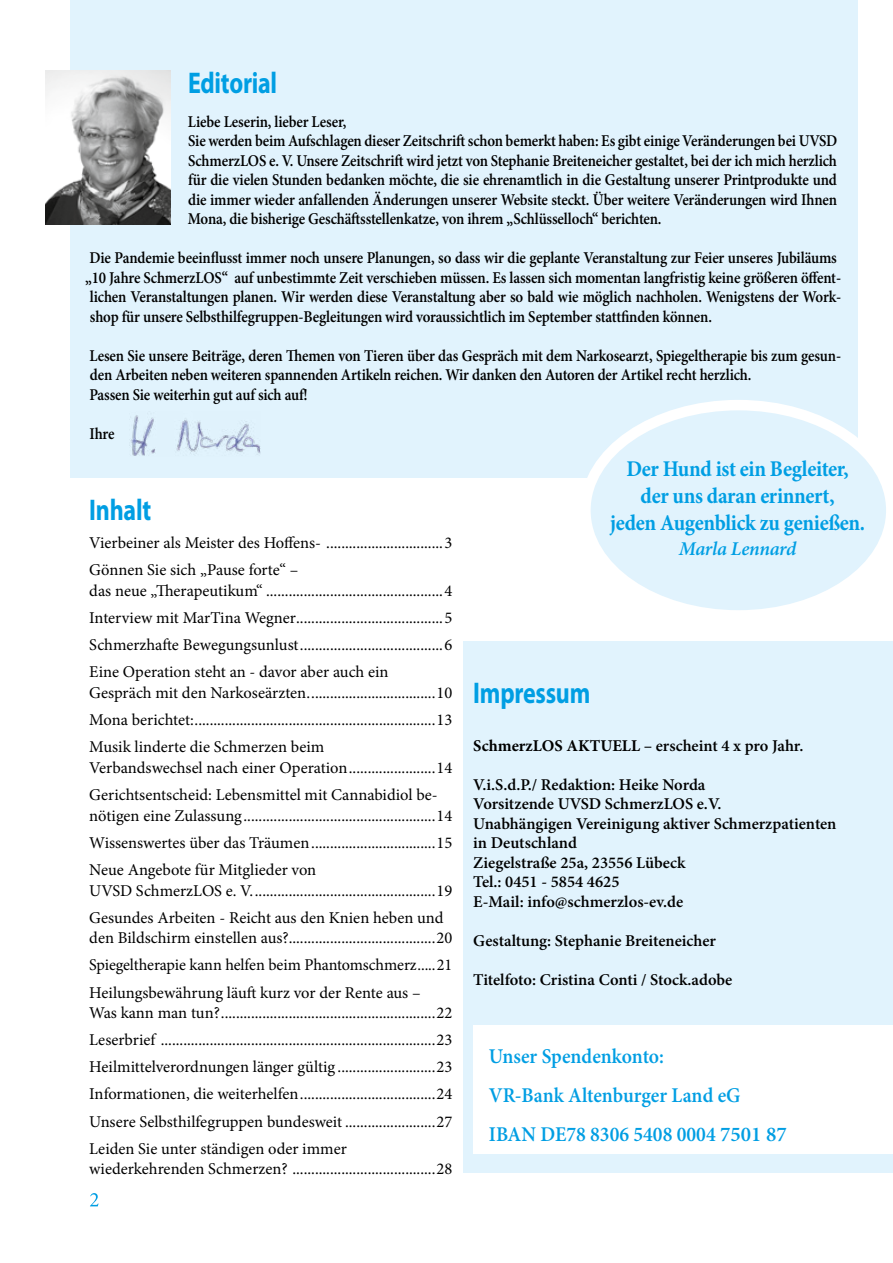
<style>
.page{position:relative;width:893px;height:1263px;background:#fff}
.page>*{position:absolute;margin:0;border:0;box-sizing:border-box;transform-origin:0 0}
.Editorial_Inhalt-Hea{font:700 30px "Myriad Pro";letter-spacing:-.01em;color:#009ee3;scale:.8 1}
.t1{font:700 22.5px/27px "Minion Pro";letter-spacing:-.015em;color:#009ee3;text-align:center;scale:.92 1}
.Zwischenüberschrift{font:600 21px "Minion Pro";color:#009ee3;scale:.94 1}
.t2{font:italic 600 19.5px "Minion Pro";letter-spacing:-.02em;color:#009ee3}
.Inhaltsverzeichnis-g{font:16.5px/20.7px "Minion Pro";color:#000}
.Grundtext-Rahmen{font:600 16.5px/19.5px "Minion Pro";letter-spacing:-.01em;color:#000;scale:.9 1}
.Grundtext-Rahmen-2{font:600 16.5px/19.5px "Minion Pro";letter-spacing:-.01em;color:#000}
.s1{font-weight:700}
</style>
<div class="page">
<div style="left:70px;top:0;width:787px;height:478px;background:#e1f3fd"></div>
<svg style="left:587px;top:400px;width:299px;height:210px"></svg>
<div style="left:463px;top:642px;width:430px;height:531px;background:#e1f3fd"></div>
<img style="left:46px;top:70px;width:125px;height:154px">
<img style="left:129px;top:415px;width:131px;height:41px">
<div style="left:473px;top:1025px;width:420px;height:129px;background:#fff"></div>
<svg style="left:90px;top:1193px;width:9px;height:13px"></svg>
<p class="Editorial_Inhalt-Hea" style="left:188px;top:63px;width:113px">Editorial</p>
<p class="Grundtext-Rahmen" style="left:188px;top:112px;width:177px">Liebe Leserin, lieber Leser,</p>
<p class="Grundtext-Rahmen" style="left:188px;top:131px;width:723px;text-align:justify">Sie werden beim Aufschlagen dieser Zeitschrift schon bemerkt haben: Es gibt einige Veränderungen bei UVSD SchmerzLOS e. V. Unsere Zeitschrift wird jetzt von Stephanie Breiteneicher gestaltet, bei der ich mich herzlich für die vielen Stunden bedanken möchte, die sie ehrenamtlich in die Gestaltung unserer Printprodukte und die immer wieder anfallenden Änderungen unserer Website steckt. Über weitere Veränderungen wird Ihnen Mona, die bisherige Geschäftsstellenkatze, von ihrem „Schlüsselloch“ berichten.</p>
<p class="Grundtext-Rahmen" style="left:85px;top:248px;width:841px">Die Pandemie beeinflusst immer noch unsere Planungen, so dass wir die geplante Veranstaltung zur Feier unseres Jubiläums „10 Jahre SchmerzLOS“ auf unbestimmte Zeit verschieben müssen. Es lassen sich momentan langfristig keine größeren öffent&shy;lichen Veranstaltungen planen. Wir werden diese Veranstaltung aber so bald wie möglich nachholen. Wenigstens der Work&shy;shop für unsere Selbsthilfegruppen-Begleitungen wird voraussichtlich im September stattfinden können.</p>
<p class="Grundtext-Rahmen" style="left:90px;top:346px;width:837px">Lesen Sie unsere Beiträge, deren Themen von Tieren über das Gespräch mit dem Narkosearzt, Spiegeltherapie bis zum gesun&shy;den Arbeiten neben weiteren spannenden Artikeln reichen. Wir danken den Autoren der Artikel recht herzlich.</p>
<p class="Grundtext-Rahmen" style="left:89px;top:385px;width:244px">Passen Sie weiterhin gut auf sich auf!</p>
<p class="Grundtext-Rahmen" style="left:89px;top:424px;width:29px">Ihre</p>
<p class="Editorial_Inhalt-Hea" style="left:89px;top:490px;width:79px">Inhalt</p>
<p class="Inhaltsverzeichnis-g" style="left:89px;top:533px;width:364px">Vierbeiner als Meister des Hoffens- ...............................3</p>
<p class="Inhaltsverzeichnis-g" style="left:89px;top:560px;width:364px">Gönnen Sie sich „Pause forte“ –<br>das neue „Therapeutikum“ ...............................................4</p>
<p class="Inhaltsverzeichnis-g" style="left:89px;top:608px;width:364px">Interview mit MarTina Wegner.......................................5</p>
<p class="Inhaltsverzeichnis-g" style="left:89px;top:635px;width:364px">Schmerzhafte Bewegungsunlust......................................6</p>
<p class="Inhaltsverzeichnis-g" style="left:89px;top:662px;width:364px">Eine Operation steht an - davor aber auch ein<br>Gespräch mit den Narkoseärzten..................................10</p>
<p class="Inhaltsverzeichnis-g" style="left:89px;top:709px;width:364px">Mona berichtet:................................................................13</p>
<p class="Inhaltsverzeichnis-g" style="left:89px;top:737px;width:364px">Musik linderte die Schmerzen beim<br>Verbandswechsel nach einer Operation.......................14</p>
<p class="Inhaltsverzeichnis-g" style="left:89px;top:784px;width:364px">Gerichtsentscheid: Lebensmittel mit Cannabidiol be&shy;nötigen eine Zulassung...................................................14</p>
<p class="Inhaltsverzeichnis-g" style="left:89px;top:832px;width:364px">Wissenswertes über das Träumen.................................15</p>
<p class="Inhaltsverzeichnis-g" style="left:89px;top:859px;width:364px">Neue Angebote für Mitglieder von<br>UVSD SchmerzLOS e. V.................................................19</p>
<p class="Inhaltsverzeichnis-g" style="left:89px;top:907px;width:364px">Gesundes Arbeiten - Reicht aus den Knien heben und den Bildschirm einstellen aus?.......................................20</p>
<p class="Inhaltsverzeichnis-g" style="left:89px;top:955px;width:364px">Spiegeltherapie kann helfen beim Phantomschmerz.....21</p>
<p class="Inhaltsverzeichnis-g" style="left:89px;top:982px;width:364px">Heilungsbewährung läuft kurz vor der Rente aus –<br>Was kann man tun?.........................................................22</p>
<p class="Inhaltsverzeichnis-g" style="left:89px;top:1030px;width:364px">Leserbrief .........................................................................23</p>
<p class="Inhaltsverzeichnis-g" style="left:89px;top:1057px;width:364px">Heilmittelverordnungen länger gültig ..........................23</p>
<p class="Inhaltsverzeichnis-g" style="left:89px;top:1084px;width:364px">Informationen, die weiterhelfen....................................24</p>
<p class="Inhaltsverzeichnis-g" style="left:89px;top:1111px;width:364px">Unsere Selbsthilfegruppen bundesweit ........................27</p>
<p class="Inhaltsverzeichnis-g" style="left:89px;top:1138px;width:364px">Leiden Sie unter ständigen oder immer wiederkehrenden Schmerzen? ......................................28</p>
<p class="t1" style="left:610px;top:455px;width:279px">Der Hund ist ein Begleiter, der uns daran erinnert,<br>jeden Augenblick zu genießen.</p>
<p class="t2" style="left:679px;top:535px;width:119px">Marla Lennard</p>
<p class="Editorial_Inhalt-Hea" style="left:473px;top:673px;width:148px">Impressum</p>
<p class="Grundtext-Rahmen-2" style="left:473px;top:736px;width:332px"><span class="s1">SchmerzLOS AKTUELL</span> – erscheint 4 x pro Jahr.</p>
<p class="Grundtext-Rahmen-2" style="left:473px;top:775px;width:234px">V.i.S.d.P./ Redaktion: Heike Norda</p>
<p class="Grundtext-Rahmen-2" style="left:473px;top:794px;width:365px">Vorsitzende UVSD SchmerzLOS e.V.<br>Unabhängigen Vereinigung aktiver Schmerzpatienten in Deutschland</p>
<p class="Grundtext-Rahmen-2" style="left:473px;top:853px;width:214px">Ziegelstraße 25a, 23556 Lübeck</p>
<p class="Grundtext-Rahmen-2" style="left:473px;top:872px;width:148px">Tel.: 0451 - 5854 4625</p>
<p class="Grundtext-Rahmen-2" style="left:473px;top:892px;width:211px">E-Mail: info@schmerzlos-ev.de</p>
<p class="Grundtext-Rahmen-2" style="left:473px;top:931px;width:244px">Gestaltung: Stephanie Breiteneicher</p>
<p class="Grundtext-Rahmen-2" style="left:473px;top:970px;width:261px">Titelfoto: Cristina Conti / Stock.adobe</p>
<p class="Zwischenüberschrift" style="left:489px;top:1042px;width:188px">Unser Spendenkonto:</p>
<p class="Zwischenüberschrift" style="left:489px;top:1081px;width:269px">VR-Bank Altenburger Land eG</p>
<p class="Zwischenüberschrift" style="left:489px;top:1120px;width:319px">IBAN DE78 8306 5408 0004 7501 87</p>
</div>
